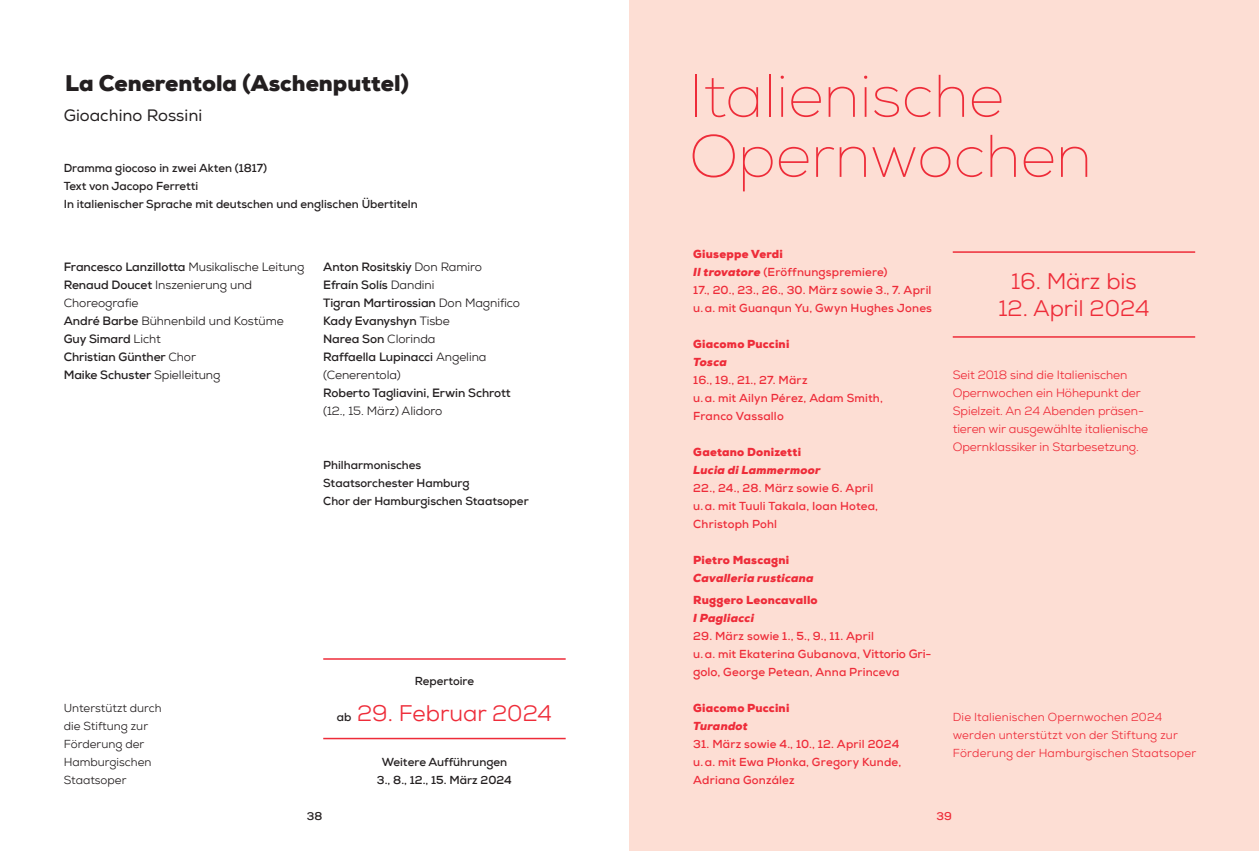
<style>
.page{position:relative;width:1259px;height:851px;background:#fff}
.page>*{position:absolute;margin:0;border:0;box-sizing:border-box;transform-origin:0 0}
.t1{font:100 60px/60px "Nexa";color:#ee2c39}
.t2{font:22.5px "Nexa";color:#ee2c39}
.t3{font:900 22.5px "Nexa";color:#231f20}
.t4{font:16.5px "Nexa";color:#231f20}
.t5{font:12px/18px "Nexa";letter-spacing:-.005em;color:#231f20}
.t6{font:700 12px/18px "Nexa";letter-spacing:-.005em;color:#231f20}
.t7{font:12px/18px "Nexa";letter-spacing:-.005em;color:#ee2c39}
.t8{font:700 11.55px/18px "Nexa";letter-spacing:.015em;color:#ee2c39}
.t9{font:700 11.55px/18px "Nexa";color:#231f20}
.t10{font:11.55px/18px "Nexa";letter-spacing:.015em;color:#ee2c39}
.t11{font:900 11.55px "Nexa";letter-spacing:.015em;color:#ee2c39}
.t12{font:11.55px/18px "Nexa";color:#231f20}
.t13{font:italic 900 11.55px "Nexa";letter-spacing:.015em;color:#ee2c39}
.t14{font:700 11.25px "Nexa";color:#231f20}
.t15{font:700 11.25px "Nexa";color:#ee2c39}
.s1{font-weight:700}
.s2{font-weight:400}
.s3{font-weight:700;font-size:11.55px;color:#231f20}
.s4{font-weight:900}
.s5{font-weight:900;font-style:italic}
.s6{font-size:12px}
</style>
<div class="page">
<hr style="left:323px;top:737px;width:243px;height:2px;background:#ee2c39">
<hr style="left:323px;top:658px;width:243px;height:1px;background:#ee2c39">
<div style="left:629px;top:0;width:630px;height:850px;background:#fdded4"></div>
<hr style="left:952px;top:336px;width:243px;height:1px;background:#ee2c39">
<hr style="left:952px;top:251px;width:243px;height:2px;background:#ee2c39">
<h2 class="t3" style="left:65px;top:68px;width:345px">La Cenerentola (Aschenputtel)</h2>
<h3 class="t4" style="left:64px;top:105px;width:140px">Gioachino Rossini</h3>
<p class="t9" style="left:64px;top:159px;width:355px">Dramma giocoso in zwei Akten (1817)<br>Text von Jacopo Ferretti<br>In italienischer Sprache mit deutschen und englischen Übertiteln</p>
<p class="t5" style="left:64px;top:258px;width:242px"><span class="s1">Francesco Lanzillotta</span> Musikalische Leitung<br><span class="s1">Renaud Doucet</span> Inszenierung und<br>Choreografie<br><span class="s1">André Barbe</span> Bühnenbild und Kostüme<br><span class="s1">Guy Simard</span> Licht<br><span class="s1">Christian Günther</span> Chor<br><span class="s1">Maike Schuster</span> Spielleitung</p>
<p class="t6" style="left:323px;top:258px;width:198px">Anton Rositskiy <span class="s2">Don Ramiro<br></span>Efraín Solís <span class="s2">Dandini<br></span>Tigran Martirossian <span class="s2">Don Magnifico<br></span>Kady Evanyshyn <span class="s2">Tisbe<br></span>Narea Son <span class="s2">Clorinda<br></span>Raffaella Lupinacci <span class="s2">Angelina (Cenerentola)</span></p>
<p class="t6" style="left:323px;top:384px;width:189px">Roberto Tagliavini, Erwin Schrott</p>
<p class="t5" style="left:323px;top:402px;width:121px">(12., 15. März) Alidoro</p>
<p class="t9" style="left:323px;top:456px;width:207px">Philharmonisches<br>Staatsorchester Hamburg<br>Chor der Hamburgischen Staatsoper</p>
<p class="t12" style="left:64px;top:699px;width:99px">Unterstützt durch die Stiftung zur<br>Förderung der<br>Hamburgischen<br>Staatsoper</p>
<p class="t14" style="left:307px;top:808px;width:17px">38</p>
<p class="t9" style="left:415px;top:672px;width:61px">Repertoire</p>
<h2 class="t2" style="left:337px;top:699px;width:217px"><span class="s3">ab</span> 29. Februar 2024</h2>
<p class="t9" style="left:377px;top:753px;width:136px;text-align:center">Weitere Aufführungen<br>3., 8., 12., 15. März 2024</p>
<h1 class="t1" style="left:688px;top:67px;width:405px">Italienische<br>Opernwochen</h1>
<p class="t8" style="left:693px;top:244px;width:240px"><span class="s4">Giuseppe Verdi<br></span><span class="s5">Il trovatore</span> (Eröffnungspremiere)<br>17., 20., 23., 26., 30. März sowie 3., 7. April u.a. mit Guanqun Yu, Gwyn Hughes Jones</p>
<p class="t11" style="left:693px;top:336px;width:98px">Giacomo Puccini</p>
<p class="t13" style="left:693px;top:354px;width:35px">Tosca</p>
<p class="t8" style="left:693px;top:370px;width:191px">16., 19., 21., 27. März<br>u.a. mit Ailyn Pérez, Adam Smith,<br>Franco Vassallo</p>
<p class="t11" style="left:693px;top:444px;width:109px">Gaetano Donizetti</p>
<p class="t13" style="left:693px;top:462px;width:129px">Lucia di Lammermoor</p>
<p class="t8" style="left:693px;top:478px;width:186px">22., 24., 28. März sowie 6. April u.a. mit Tuuli Takala, Ioan Hotea,<br>Christoph Pohl</p>
<p class="t11" style="left:693px;top:552px;width:97px">Pietro Mascagni</p>
<p class="t13" style="left:693px;top:570px;width:122px">Cavalleria rusticana</p>
<p class="t11" style="left:693px;top:592px;width:126px">Ruggero Leoncavallo</p>
<p class="t13" style="left:693px;top:610px;width:62px">I Pagliacci</p>
<p class="t8" style="left:693px;top:627px;width:240px">29. März sowie 1., 5., 9., 11. April<br>u.a. mit Ekaterina Gubanova, <span class="s6">Vittorio Gri&shy;golo,</span> George Petean, Anna Princeva</p>
<p class="t11" style="left:693px;top:700px;width:98px">Giacomo Puccini</p>
<p class="t13" style="left:693px;top:718px;width:56px">Turandot</p>
<p class="t8" style="left:693px;top:735px;width:209px">31. März sowie 4., 10., 12. April 2024 u.a. mit Ewa Płonka, Gregory Kunde,<br>Adriana González</p>
<h2 class="t2" style="left:1011px;top:267px;width:127px">16. März bis</h2>
<h2 class="t2" style="left:998px;top:294px;width:153px">12. April 2024</h2>
<p class="t7" style="left:952px;top:366px;width:197px">Seit 2018 sind die Italienischen Opernwochen ein Höhepunkt der Spielzeit. An 24 Abenden präsen&shy;tieren wir ausgewählte italienische Opernklassiker in Starbesetzung.</p>
<p class="t10" style="left:952px;top:708px;width:245px">Die Italienischen Opernwochen 2024 werden unterstützt von der Stiftung zur<br>Förderung der Hamburgischen Staatsoper</p>
<p class="t15" style="left:936px;top:808px;width:17px">39</p>
</div>
